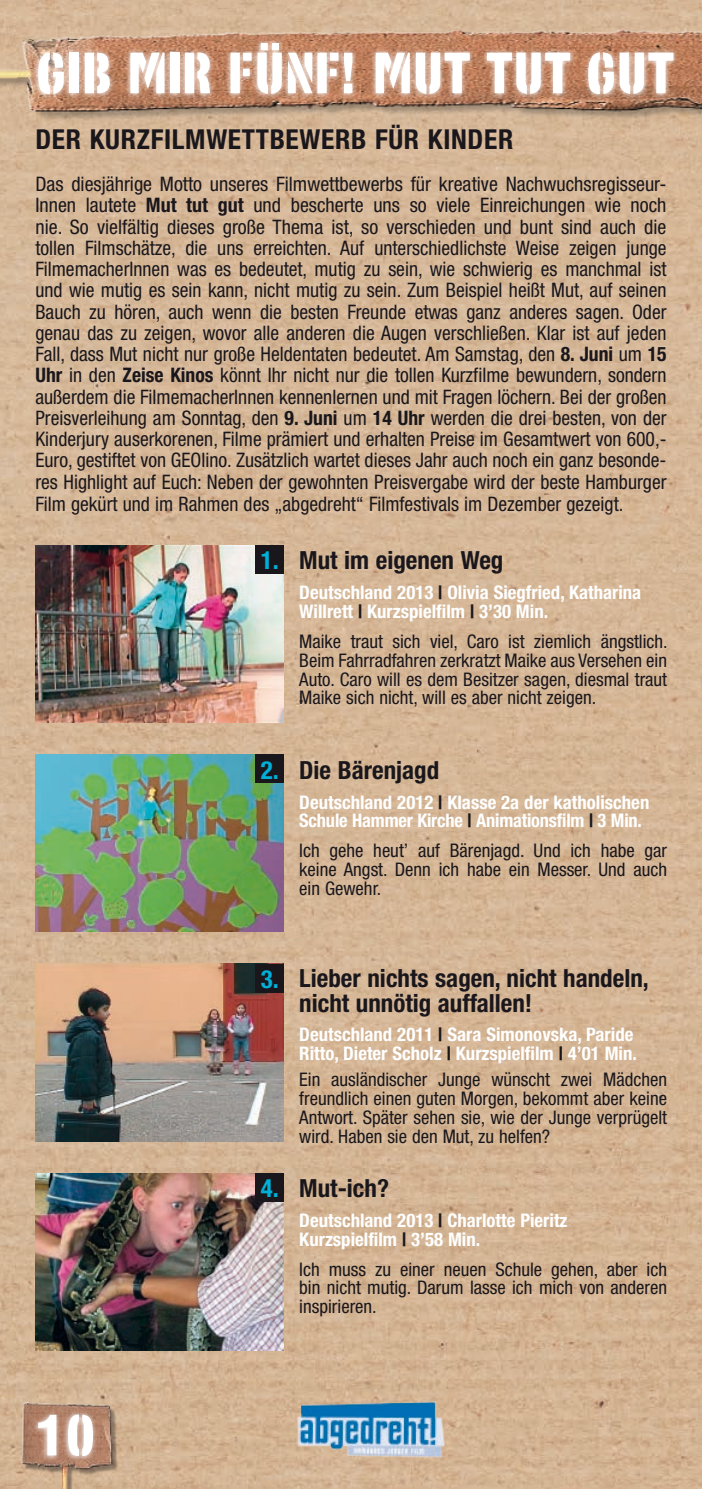
<style>
.page{position:relative;width:702px;height:1489px;background:#fff}
.page>*{position:absolute;margin:0;border:0;box-sizing:border-box;transform-origin:0 0}
.t1{font:700 55px "Stencil Sans";letter-spacing:-.01em;color:#fff}
.t2{font:700 condensed 27.5px "Helvetica Neue";letter-spacing:.025em;color:#1a171c}
.t3{font:700 condensed 25px/25px "Helvetica Neue";color:#1a171c}
.t4{font:700 condensed 25px "Helvetica Neue";color:#00afd7}
.t5{font:condensed 20px/21.2px "Helvetica Neue";color:#1a171c;text-align:justify}
.t6{font:condensed 18.75px/18.8px "Helvetica Neue";color:#1a171c;text-align:justify}
.t7{font:700 condensed 18.75px/18.8px "Helvetica Neue";color:#fff}
.s1{font-weight:700}
.s2{color:#1a171c}
</style>
<div class="page">
<img style="left:0;top:0;width:702px;height:1488px">
<img style="left:21px;top:1402px;width:118px;height:86px">
<img style="left:0;top:7px;width:702px;height:126px">
<svg style="left:33px;top:38px;width:645px;height:63px;background:#d0a790"></svg>
<svg style="left:32px;top:1408px;width:66px;height:54px;background:#c8a796"></svg>
<img style="left:35px;top:545px;width:248px;height:177px">
<img style="left:35px;top:754px;width:248px;height:177px">
<img style="left:35px;top:963px;width:248px;height:178px">
<img style="left:35px;top:1172px;width:248px;height:178px">
<div style="left:255px;top:545px;width:28px;height:29px;background:#1a171c"></div>
<div style="left:255px;top:754px;width:28px;height:29px;background:#1a171c"></div>
<div style="left:255px;top:963px;width:28px;height:29px;background:#1a171c"></div>
<div style="left:255px;top:1172px;width:28px;height:29px;background:#1a171c"></div>
<img style="left:289px;top:1398px;width:163px;height:61px">
<h1 class="t1" style="left:35px;top:42px;width:479px">GIB MIR FÜNF! MUT TUT</h1>
<h1 class="t1" style="left:585px;top:42px;width:30px">GUT</h1>
<h2 class="t2" style="left:35px;top:122px;width:86px">Der Kurzfilmwettbewerb</h2>
<h2 class="t2" style="left:375px;top:122px;width:16px">für</h2>
<h2 class="t2" style="left:428px;top:122px;width:56px">Kinder</h2>
<p class="t5" style="left:35px;top:173px;width:632px">Das diesjährige Motto unseres Filmwettbewerbs für kreative Nachwuchsregisseur-Innen lautete <span class="s1">Mut tut gut</span> und bescherte uns so viele Einreichungen wie noch nie. So vielfältig dieses große Thema ist, so verschieden und bunt sind auch die tollen Filmschätze, die uns erreichten. Auf unterschiedlichste Weise zeigen junge FilmemacherInnen was es bedeutet, mutig zu sein, wie schwierig es manchmal ist und wie mutig es sein kann, nicht mutig zu sein. Zum Beispiel heißt Mut, auf seinen Bauch zu hören, auch wenn die besten Freunde etwas ganz anderes sagen. Oder genau das zu zeigen, wovor alle anderen die Augen verschließen. Klar ist auf jeden Fall, dass Mut nicht nur große Heldentaten bedeutet. Am Samstag, den <span class="s1">8. Juni</span> um <span class="s1">15<br>Uhr</span> in den <span class="s1">Zeise Kinos</span> könnt Ihr nicht nur die tollen Kurzfilme bewundern, sondern außerdem die FiImemacherInnen kennenlernen und mit Fragen löchern. Bei der großen Preisverleihung am Sonntag, den <span class="s1">9. Juni</span> um <span class="s1">14 Uhr</span> werden die drei besten, von der Kinderjury auserkorenen, Filme prämiert und erhalten Preise im Gesamtwert von 600,- Euro, gestiftet von GEOlino. Zusätzlich wartet dieses Jahr auch noch ein ganz besonde&shy;res Highlight auf Euch: Neben der gewohnten Preisvergabe wird der beste Hamburger Film gekürt und im Rahmen des „abgedreht“ Filmfestivals im Dezember gezeigt.</p>
<p class="t3" style="left:299px;top:547px;width:206px">Mut im eigenen Weg</p>
<p class="t7" style="left:299px;top:583px;width:343px">Deutschland 2013 <span class="s2">|</span> Olivia Siegfried, Katharina<br>Willrett <span class="s2">|</span> Kurzspielfilm <span class="s2">|</span> 3’30 Min.</p>
<p class="t6" style="left:299px;top:632px;width:370px">Maike traut sich viel, Caro ist ziemlich ängstlich.<br>Beim Fahrradfahren zerkratzt Maike aus Versehen ein Auto. Caro will es dem Besitzer sagen, diesmal traut Maike sich nicht, will es aber nicht zeigen.</p>
<p class="t4" style="left:261px;top:545px;width:20px">1.</p>
<h1 class="t1" style="left:36px;top:1404px;width:60px">10</h1>
<p class="t4" style="left:261px;top:754px;width:20px">2.</p>
<p class="t3" style="left:299px;top:756px;width:141px">Die Bärenjagd</p>
<p class="t7" style="left:299px;top:792px;width:351px">Deutschland 2012 <span class="s2">|</span> Klasse 2a der katholischen<br>Schule Hammer Kirche <span class="s2">|</span> Animationsfilm <span class="s2">|</span> 3 Min.</p>
<p class="t6" style="left:299px;top:841px;width:369px">Ich gehe heut’ auf Bärenjagd. Und ich habe gar keine Angst. Denn ich habe ein Messer. Und auch ein Gewehr.</p>
<p class="t4" style="left:261px;top:963px;width:20px">3.</p>
<p class="t4" style="left:261px;top:1172px;width:20px">4.</p>
<p class="t3" style="left:299px;top:965px;width:351px">Lieber nichts sagen, nicht handeln, nicht unnötig auffallen!</p>
<p class="t7" style="left:299px;top:1024px;width:339px">Deutschland 2011 <span class="s2">|</span> Sara Simonovska, Paride<br>Ritto, Dieter Scholz <span class="s2">|</span> Kurzspielfilm <span class="s2">|</span> 4’01 Min.</p>
<p class="t6" style="left:299px;top:1070px;width:369px">Ein ausländischer Junge wünscht zwei Mädchen freundlich einen guten Morgen, bekommt aber keine Antwort. Später sehen sie, wie der Junge verprügelt wird. Haben sie den Mut, zu helfen?</p>
<p class="t3" style="left:299px;top:1175px;width:91px">Mut-ich?</p>
<p class="t7" style="left:299px;top:1210px;width:270px">Deutschland 2013 <span class="s2">|</span> Charlotte Pieritz<br>Kurzspielfilm <span class="s2">|</span> 3’58 Min.</p>
<p class="t6" style="left:299px;top:1259px;width:369px">Ich muss zu einer neuen Schule gehen, aber ich bin nicht mutig. Darum lasse ich mich von anderen inspirieren.</p>
</div>
